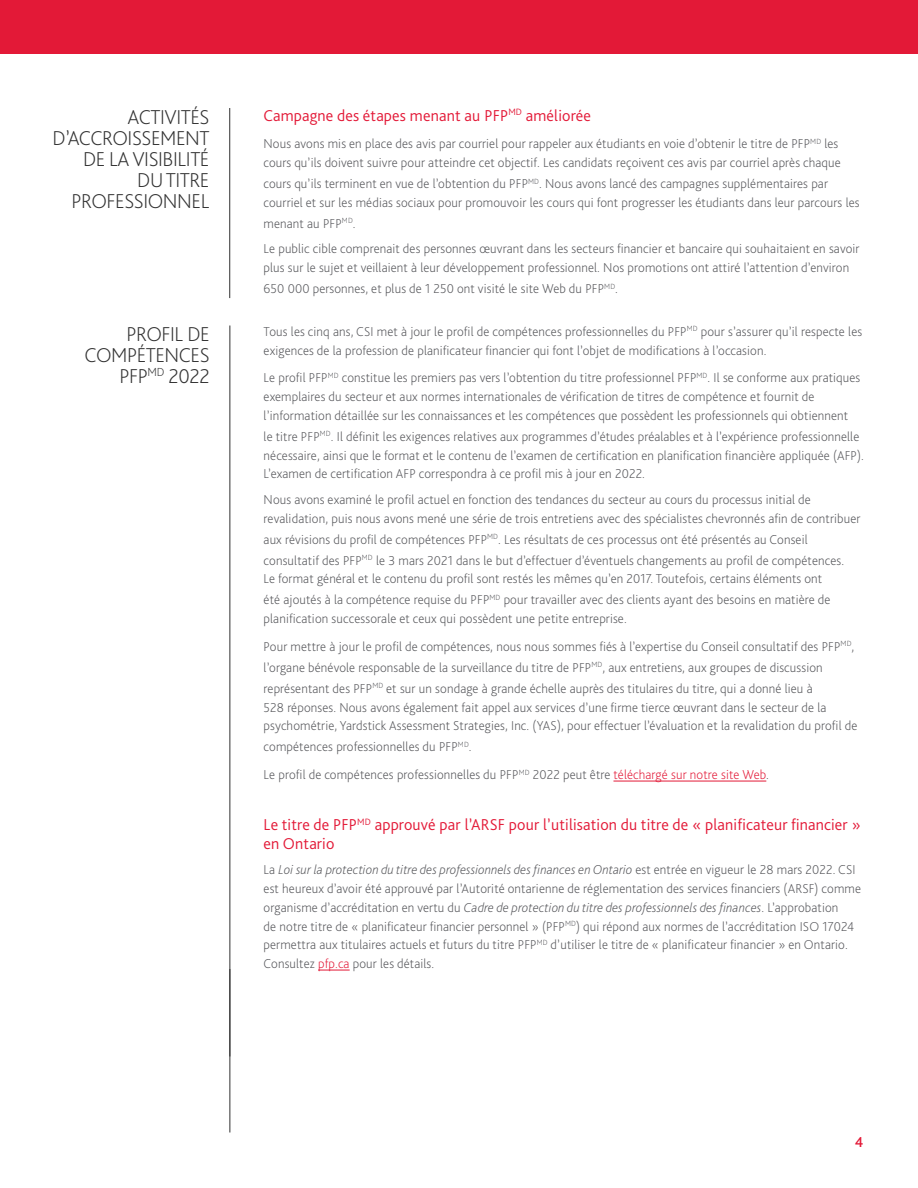
<style>
.page{position:relative;width:918px;height:1188px;background:#fff}
.page>*{position:absolute;margin:0;border:0;box-sizing:border-box;transform-origin:0 0}
.t1{font:200 21px/21px "Bliss Pro";letter-spacing:-.02em;color:#313131;text-align:right}
.t2{font:300 16.5px/18.8px "Bliss Pro";letter-spacing:.01em;color:#e31937}
.t3{font:500 15px "Bliss Pro";color:#e31937}
.t4{font:200 13.5px/18.8px "Bliss Pro";letter-spacing:.01em;color:#55565a}
.s1{color:#e31937}
.s2{font-style:italic}
</style>
<div class="page">
<hr style="left:230px;top:326px;width:1px;height:730px;background:#313131">
<hr style="left:613px;top:781px;width:153px;height:1px;background:#e31937">
<hr style="left:318px;top:970px;width:32px;height:1px;background:#e31937">
<div style="left:0;top:0;width:918px;height:54px;background:#e31937"></div>
<hr style="left:230px;top:969px;width:1px;height:163px;background:#313131">
<hr style="left:229px;top:108px;width:1px;height:190px;background:#313131">
<h1 class="t1" style="left:53px;top:106px;width:158px">ACTIVITÉS<br>D’ACCROISSEMENT<br>DE LA VISIBILITÉ<br>DU TITRE<br>PROFESSIONNEL</h1>
<p class="t2" style="left:263px;top:105px;width:329px">Campagne des étapes menant au PFP<sup>MD</sup> améliorée</p>
<p class="t4" style="left:263px;top:134px;width:579px">Nous avons mis en place des avis par courriel pour rappeler aux étudiants en voie d’obtenir le titre de PFP<sup>MD</sup> les cours qu’ils doivent suivre pour atteindre cet objectif. Les candidats reçoivent ces avis par courriel après chaque</p>
<p class="t4" style="left:263px;top:174px;width:598px">cours qu’ils terminent en vue de l’obtention du PFP<sup>MD</sup>. Nous avons lancé des campagnes supplémentaires par courriel et sur les médias sociaux pour promouvoir les cours qui font progresser les étudiants dans leur parcours les</p>
<p class="t4" style="left:263px;top:210px;width:598px;line-height:25.5px">menant au PFP<sup>MD</sup>.<br>Le public cible comprenait des personnes œuvrant dans les secteurs financier et bancaire qui souhaitaient en savoir</p>
<p class="t4" style="left:263px;top:257px;width:587px;line-height:21px">plus sur le sujet et veillaient à leur développement professionnel. Nos promotions ont attiré l’attention d’environ<br>650 000 personnes, et plus de 1 250 ont visité le site Web du PFP<sup>MD</sup>.</p>
<h1 class="t1" style="left:84px;top:323px;width:127px">PROFIL DE<br>COMPÉTENCES<br>PFP<sup>MD</sup> 2022</h1>
<p class="t4" style="left:264px;top:322px;width:600px">Tous les cinq ans, CSI met à jour le profil de compétences professionnelles du PFP<sup>MD</sup> pour s’assurer qu’il respecte les exigences de la profession de planificateur financier qui font l’objet de modifications à l’occasion.</p>
<p class="t4" style="left:264px;top:368px;width:598px">Le profil PFP<sup>MD</sup> constitue les premiers pas vers l’obtention du titre professionnel PFP<sup>MD</sup>. Il se conforme aux pratiques exemplaires du secteur et aux normes internationales de vérification de titres de compétence et fournit de l’information détaillée sur les connaissances et les compétences que possèdent les professionnels qui obtiennent</p>
<p class="t4" style="left:264px;top:427px;width:602px">le titre PFP<sup>MD</sup>. Il définit les exigences relatives aux programmes d’études préalables et à l’expérience professionnelle nécessaire, ainsi que le format et le contenu de l’examen de certification en planification financière appliquée (AFP).<br>L’examen de certification AFP correspondra à ce profil mis à jour en 2022.</p>
<p class="t4" style="left:264px;top:490px;width:598px">Nous avons examiné le profil actuel en fonction des tendances du secteur au cours du processus initial de revalidation, puis nous avons mené une série de trois entretiens avec des spécialistes chevronnés afin de contribuer</p>
<p class="t4" style="left:264px;top:528px;width:582px;line-height:21px">aux révisions du profil de compétences PFP<sup>MD</sup>. Les résultats de ces processus ont été présentés au Conseil consultatif des PFP<sup>MD</sup> le 3 mars 2021 dans le but d’effectuer d’éventuels changements au profil de compétences.</p>
<p class="t4" style="left:264px;top:568px;width:568px;line-height:21px">Le format général et le contenu du profil sont restés les mêmes qu’en 2017. Toutefois, certains éléments ont été ajoutés à la compétence requise du PFP<sup>MD</sup> pour travailler avec des clients ayant des besoins en matière de</p>
<p class="t4" style="left:264px;top:604px;width:592px;line-height:27.8px">planification successorale et ceux qui possèdent une petite entreprise.<br>Pour mettre à jour le profil de compétences, nous nous sommes fiés à l’expertise du Conseil consultatif des PFP<sup>MD</sup>,</p>
<p class="t4" style="left:264px;top:656px;width:561px;line-height:21px">l’organe bénévole responsable de la surveillance du titre de PFP<sup>MD</sup>, aux entretiens, aux groupes de discussion représentant des PFP<sup>MD</sup> et sur un sondage à grande échelle auprès des titulaires du titre, qui a donné lieu à</p>
<p class="t4" style="left:264px;top:697px;width:595px">528 réponses. Nous avons également fait appel aux services d’une firme tierce œuvrant dans le secteur de la psychométrie, Yardstick Assessment Strategies, Inc. (YAS), pour effectuer l’évaluation et la revalidation du profil de</p>
<p class="t4" style="left:264px;top:733px;width:507px;line-height:27.8px">compétences professionnelles du PFP<sup>MD</sup>.<br>Le profil de compétences professionnelles du PFP<sup>MD</sup> 2022 peut être <span class="s1">téléchargé sur notre site Web</span>.</p>
<p class="t2" style="left:264px;top:815px;width:599px">Le titre de PFP<sup>MD</sup> approuvé par l’ARSF pour l’utilisation du titre de « planificateur financier » en Ontario</p>
<p class="t4" style="left:264px;top:860px;width:599px">La <span class="s2">Loi sur la protection du titre des professionnels des finances en Ontario</span> est entrée en vigueur le 28 mars 2022. CSI est heureux d’avoir été approuvé par l’Autorité ontarienne de réglementation des services financiers (ARSF) comme organisme d’accréditation en vertu du <span class="s2">Cadre de protection du titre des professionnels des finances</span>. L’approbation<br>de notre titre de « planificateur financier personnel » (PFP<sup>MD</sup>) qui répond aux normes de l’accréditation ISO 17024 permettra aux titulaires actuels et futurs du titre PFP<sup>MD</sup> d’utiliser le titre de « planificateur financier » en Ontario.<br>Consultez <span class="s1">pfp.ca</span> pour les détails.</p>
<p class="t3" style="left:855px;top:1133px;width:10px">4</p>
</div>
